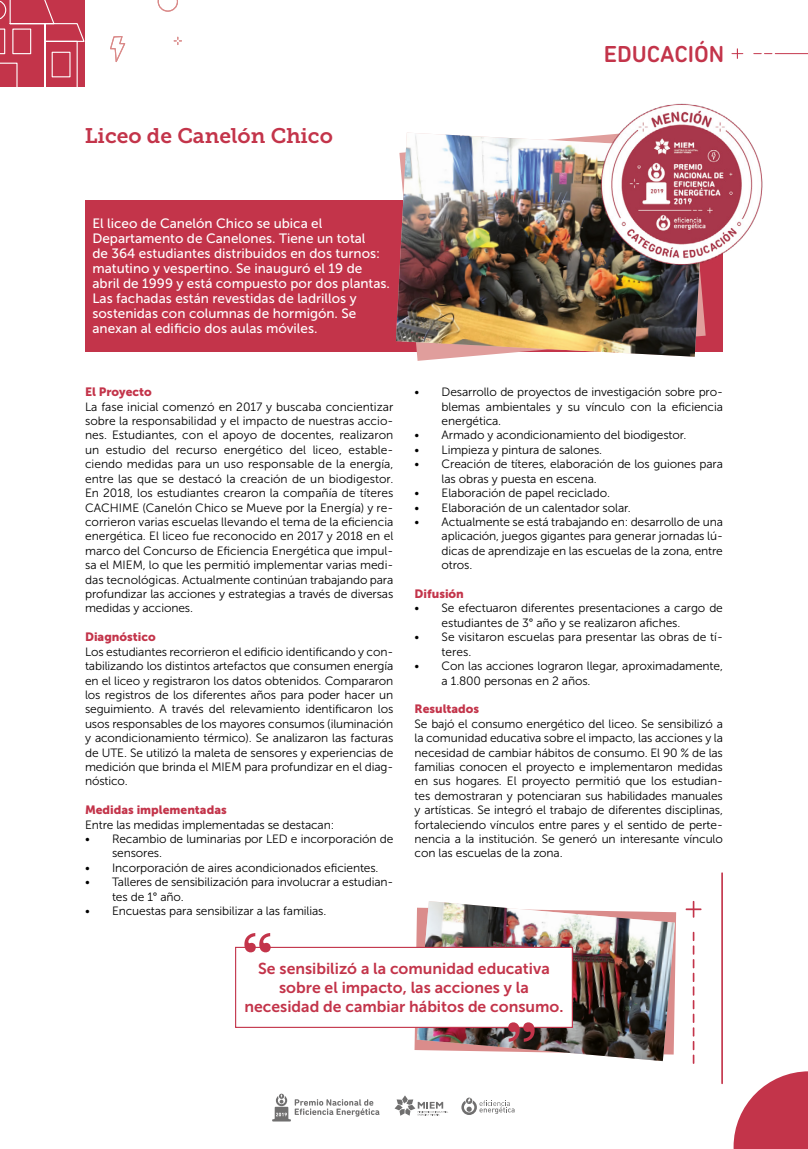
<style>
.page{position:relative;width:808px;height:1149px;background:#fff}
.page>*{position:absolute;margin:0;border:0;box-sizing:border-box;transform-origin:0 0}
.t1{font:500 23.55px "DIN Next Rounded LT Pro";color:#c3344a}
.t2{font:21px "Museo Slab 700";color:#c3344a}
.t3{font:15.75px/18.9px "Museo Sans 700";color:#c3344a;text-align:center}
.t4{font:13.5px/15px "Museo Sans 500";color:#fff}
.t5{font:12px/14.4px "Museo Sans 300";letter-spacing:-.01em;color:#000}
.t6{font:12px "Museo Sans 900";color:#c3344a}
</style>
<div class="page">
<svg style="left:461px;top:1097px;width:53px;height:17px"></svg>
<svg style="left:395px;top:1095px;width:53px;height:20px"></svg>
<svg style="left:272px;top:1093px;width:107px;height:28px"></svg>
<svg style="left:733px;top:1071px;width:75px;height:77px"></svg>
<div style="left:85px;top:200px;width:638px;height:151px;background:#c3344a"></div>
<svg style="left:686px;top:900px;width:15px;height:17px"></svg>
<svg style="left:693px;top:931px;width:1px;height:132px"></svg>
<hr style="left:721px;top:872px;width:2px;height:211px;background:#c3344a">
<svg style="left:158px;top:0;width:20px;height:12px"></svg>
<svg style="left:110px;top:36px;width:16px;height:26px"></svg>
<svg style="left:174px;top:37px;width:7px;height:8px"></svg>
<img style="left:396px;top:133px;width:310px;height:223px">
<svg style="left:731px;top:48px;width:77px;height:11px"></svg>
<img style="left:417px;top:901px;width:258px;height:159px">
<div style="left:235px;top:946px;width:338px;height:81px;background:#fff;border:1px solid #c3344a"></div>
<svg style="left:508px;top:1022px;width:27px;height:19px"></svg>
<svg style="left:244px;top:933px;width:27px;height:19px"></svg>
<svg style="left:0;top:0;width:85px;height:87px;background:#c8465a"></svg>
<img style="left:597px;top:103px;width:166px;height:165px">
<h2 class="t2" style="left:85px;top:124px;width:250px">Liceo de Canelón Chico</h2>
<h1 class="t1" style="left:604px;top:41px;width:122px">EDUCACIÓN</h1>
<p class="t4" style="left:92px;top:216px;width:299px">El liceo de Canelón Chico se ubica el Departamento de Canelones. Tiene un total<br>de 364 estudiantes distribuidos en dos turnos: matutino y vespertino. Se inauguró el 19 de abril de 1999 y está compuesto por dos plantas.<br>Las fachadas están revestidas de ladrillos y sostenidas con columnas de hormigón. Se anexan al edificio dos aulas móviles.</p>
<p class="t6" style="left:85px;top:385px;width:68px">El Proyecto</p>
<p class="t5" style="left:85px;top:399px;width:310px;text-align:justify">La fase inicial comenzó en 2017 y buscaba concientizar sobre la responsabilidad y el impacto de nuestras accio&shy;nes. Estudiantes, con el apoyo de docentes, realizaron un estudio del recurso energético del liceo, estable&shy;ciendo medidas para un uso responsable de la energía, entre las que se destacó la creación de un biodigestor.<br>En 2018, los estudiantes crearon la compañía de títeres CACHIME (Canelón Chico se Mueve por la Energía) y re&shy;corrieron varias escuelas llevando el tema de la eficiencia energética. El liceo fue reconocido en 2017 y 2018 en el marco del Concurso de Eficiencia Energética que impul&shy;sa el MIEM, lo que les permitió implementar varias medi&shy;das tecnológicas. Actualmente continúan trabajando para profundizar las acciones y estrategias a través de diversas medidas y acciones.</p>
<p class="t6" style="left:85px;top:630px;width:72px">Diagnóstico</p>
<p class="t5" style="left:85px;top:644px;width:310px;text-align:justify">Los estudiantes recorrieron el edificio identificando y con&shy;tabilizando los distintos artefactos que consumen energía en el liceo y registraron los datos obtenidos. Compararon los registros de los diferentes años para poder hacer un seguimiento. A través del relevamiento identificaron los usos responsables de los mayores consumos (iluminación y acondicionamiento térmico). Se analizaron las facturas de UTE. Se utilizó la maleta de sensores y experiencias de medición que brinda el MIEM para profundizar en el diag&shy;nóstico.</p>
<p class="t6" style="left:85px;top:803px;width:143px">Medidas implementadas</p>
<p class="t5" style="left:85px;top:817px;width:251px">Entre las medidas implementadas se destacan:</p>
<p class="t5" style="left:112px;top:831px;width:283px;text-indent:-27px">• Recambio de luminarias por LED e incorporación de sensores.</p>
<p class="t5" style="left:85px;top:860px;width:295px">• Incorporación de aires acondicionados eficientes.</p>
<p class="t5" style="left:112px;top:874px;width:283px;text-indent:-27px">• Talleres de sensibilización para involucrar a estudian&shy;tes de 1° año.</p>
<p class="t5" style="left:85px;top:903px;width:243px">• Encuestas para sensibilizar a las familias.</p>
<p class="t5" style="left:442px;top:385px;width:283px;text-align:justify;text-indent:-27px">• Desarrollo de proyectos de investigación sobre pro&shy;blemas ambientales y su vínculo con la eficiencia energética.</p>
<p class="t5" style="left:415px;top:428px;width:273px">• Armado y acondicionamiento del biodigestor.</p>
<p class="t5" style="left:415px;top:442px;width:189px">• Limpieza y pintura de salones.</p>
<p class="t5" style="left:442px;top:457px;width:283px;text-indent:-27px">• Creación de títeres, elaboración de los guiones para las obras y puesta en escena.</p>
<p class="t5" style="left:415px;top:485px;width:197px">• Elaboración de papel reciclado.</p>
<p class="t5" style="left:415px;top:500px;width:218px">• Elaboración de un calentador solar.</p>
<p class="t5" style="left:442px;top:514px;width:283px;text-align:justify;text-indent:-27px">• Actualmente se está trabajando en: desarrollo de una aplicación, juegos gigantes para generar jornadas lú&shy;dicas de aprendizaje en las escuelas de la zona, entre otros.</p>
<p class="t6" style="left:415px;top:587px;width:51px">Difusión</p>
<p class="t5" style="left:442px;top:601px;width:283px;text-indent:-27px">• Se efectuaron diferentes presentaciones a cargo de estudiantes de 3° año y se realizaron afiches.</p>
<p class="t5" style="left:442px;top:629px;width:283px;text-indent:-27px">• Se visitaron escuelas para presentar las obras de tí&shy;teres.</p>
<p class="t5" style="left:442px;top:658px;width:283px;text-indent:-27px">• Con las acciones lograron llegar, aproximadamente, a 1.800 personas en 2 años.</p>
<p class="t6" style="left:415px;top:702px;width:66px">Resultados</p>
<p class="t5" style="left:415px;top:716px;width:310px;text-align:justify">Se bajó el consumo energético del liceo. Se sensibilizó a la comunidad educativa sobre el impacto, las acciones y la necesidad de cambiar hábitos de consumo. El 90 % de las familias conocen el proyecto e implementaron medidas en sus hogares. El proyecto permitió que los estudian&shy;tes demostraran y potenciaran sus habilidades manuales y artísticas. Se integró el trabajo de diferentes disciplinas, fortaleciendo vínculos entre pares y el sentido de perte&shy;nencia a la institución. Se generó un interesante vínculo con las escuelas de la zona.</p>
<h3 class="t3" style="left:244px;top:959px;width:320px">Se sensibilizó a la comunidad educativa sobre el impacto, las acciones y la necesidad de cambiar hábitos de consumo.</h3>
</div>
